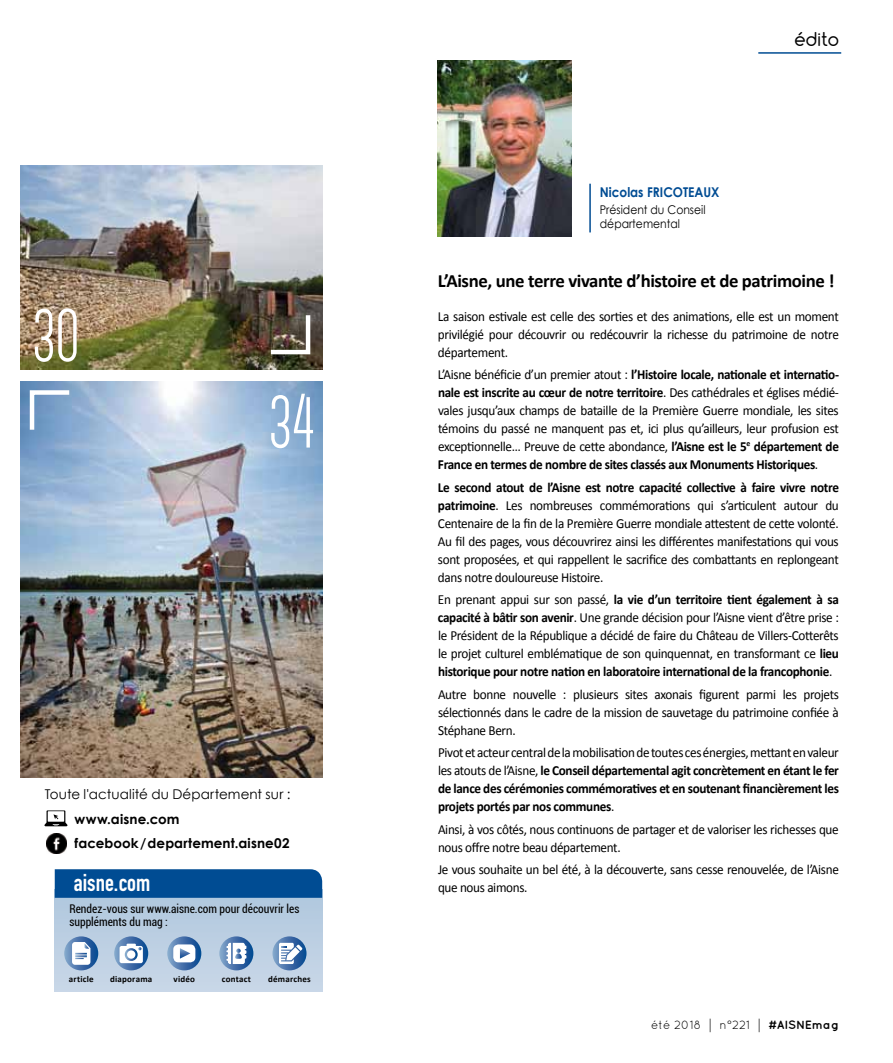
<style>
.page{position:relative;width:893px;height:1063px;background:#fff}
.page>*{position:absolute;margin:0;border:0;box-sizing:border-box;transform-origin:0 0}
.t1{font:700 75px "Canter";color:#fff;scale:.9 1}
.t2{font:24px "DIN Engschrift Std";color:#fff}
.t3{font:700 18.75px "Calibri";letter-spacing:-.02em;color:#000}
.t4{font:18px "Comfortaa";color:#000}
.t5{font:13.8px/18px "Calibri";letter-spacing:-.025em;color:#000;text-align:justify;scale:.95 1}
.t6{font:700 13.8px/18px "Calibri";letter-spacing:-.025em;color:#000;text-align:justify;scale:.95 1}
.t7{font:700 13.5px/24.8px "Century Gothic";letter-spacing:.005em;color:#000}
.t8{font:13.5px "Century Gothic";letter-spacing:.005em;color:#000}
.t9{font:700 13.5px "Century Gothic";color:#004c93;scale:.9 1}
.t10{font:condensed 12px/12.8px "Roboto";color:#000;scale:.95 1}
.t11{font:12px/14.4px "Century Gothic";color:#000;scale:.9 1}
.t12{font:12px "Quicksand";color:#000}
.t13{font:700 9px "Calibri";letter-spacing:.02em;color:#000}
.s1{font-weight:700}
.s2{font-weight:400}
.s3{font-family:"Gujarati"}
</style>
<div class="page">
<img style="left:438px;top:60px;width:133px;height:177px">
<hr style="left:589px;top:184px;width:2px;height:48px;background:#004c93">
<img style="left:20px;top:381px;width:302px;height:396px">
<svg style="left:28px;top:388px;width:46px;height:46px;background:#8baccf"></svg>
<img style="left:20px;top:165px;width:302px;height:204px">
<svg style="left:266px;top:311px;width:47px;height:46px;background:#6e6559"></svg>
<svg style="left:44px;top:810px;width:24px;height:16px"></svg>
<img style="left:46px;top:833px;width:20px;height:20px">
<div style="left:55px;top:889px;width:267px;height:102px;background:linear-gradient(to right,#bccfe2,#bccfe3)"></div>
<svg style="left:114px;top:936px;width:34px;height:34px"></svg>
<div style="left:120px;top:946px;width:23px;height:17px;background:#fff;border-radius:2px"></div>
<div style="left:127px;top:944px;width:9px;height:6px;background:#fff"></div>
<div style="left:125px;top:948px;width:13px;height:13px;border:2px solid #fff;border-radius:50%"></div>
<svg style="left:167px;top:936px;width:34px;height:34px"></svg>
<div style="left:173px;top:944px;width:22px;height:18px;background:#fff;border-radius:5px"></div>
<svg style="left:180px;top:948px;width:10px;height:11px"></svg>
<svg style="left:64px;top:936px;width:34px;height:34px"></svg>
<svg style="left:72px;top:942px;width:18px;height:23px"></svg>
<svg style="left:219px;top:936px;width:34px;height:34px"></svg>
<svg style="left:272px;top:936px;width:34px;height:34px"></svg>
<svg style="left:55px;top:869px;width:267px;height:29px;background:#044e94"></svg>
<hr style="left:758px;top:52px;width:83px;height:2px;background:#004c93">
<h1 class="t1" style="left:33px;top:299px;width:54px">3o</h1>
<h1 class="t1" style="left:269px;top:385px;width:52px">34</h1>
<p class="t8" style="left:45px;top:786px;width:247px">Toute l'actualité du Département sur :</p>
<p class="t7" style="left:75px;top:806px;width:217px">www.aisne.com<br>facebook / departement.aisne02</p>
<h2 class="t2" style="left:74px;top:868px;width:78px">aisne.com</h2>
<p class="t10" style="left:69px;top:902px;width:243px">Rendez-vous sur www.aisne.com pour découvrir les suppléments du mag :</p>
<p class="t13" style="left:69px;top:973px;width:26px">article</p>
<p class="t13" style="left:110px;top:973px;width:44px">diaporama</p>
<p class="t13" style="left:174px;top:973px;width:23px">vidéo</p>
<p class="t13" style="left:222px;top:973px;width:31px">contact</p>
<p class="t13" style="left:268px;top:973px;width:44px">démarches</p>
<p class="t9" style="left:600px;top:184px;width:134px">nicolas FricotEaux</p>
<p class="t11" style="left:600px;top:202px;width:119px">Président du Conseil départemental</p>
<h3 class="t4" style="left:794px;top:28px;width:46px">édito</h3>
<h3 class="t3" style="left:438px;top:269px;width:398px">L’Aisne, une terre vivante d’histoire et de patrimoine !</h3>
<p class="t5" style="left:438px;top:307px;width:423px">La saison estivale est celle des sorties et des animations, elle est un moment privilégié pour découvrir ou redécouvrir la richesse du patrimoine de notre département.</p>
<p class="t5" style="left:438px;top:366px;width:424px">L’Aisne bénéficie d’un premier atout : <span class="s1">l’Histoire locale, nationale et internatio&shy;nale est inscrite au cœur de notre territoire</span>. Des cathédrales et églises médié&shy;vales jusqu’aux champs de bataille de la Première Guerre mondiale, les sites témoins du passé ne manquent pas et, ici plus qu’ailleurs, leur profusion est exceptionnelle… Preuve de cette abondance, <span class="s1">l’Aisne est le 5</span><sup>e</sup> <span class="s1">département de France en termes de nombre de sites classés aux Monuments Historiques</span>.</p>
<p class="t5" style="left:438px;top:478px;width:424px"><span class="s1">Le second atout de l’Aisne est notre capacité collective à faire vivre notre patrimoine</span>. Les nombreuses commémorations qui s’articulent autour du Centenaire de la fin de la Première Guerre mondiale attestent de cette volonté.<br>Au fil des pages, vous découvrirez ainsi les différentes manifestations qui vous sont proposées, et qui rappellent le sacrifice des combattants en replongeant dans notre douloureuse Histoire.</p>
<p class="t5" style="left:438px;top:591px;width:424px">En prenant appui sur son passé, <span class="s1">la vie d’un territoire tient également à sa capacité à bâtir son avenir</span>. Une grande décision pour l’Aisne vient d’être prise : le Président de la République a décidé de faire du Château de Villers-Cotterêts le projet culturel emblématique de son quinquennat, en transformant ce <span class="s1">lieu historique pour notre nation en laboratoire international de la francophonie</span>.</p>
<p class="t5" style="left:438px;top:685px;width:423px">Autre bonne nouvelle : plusieurs sites axonais figurent parmi les projets sélectionnés dans le cadre de la mission de sauvetage du patrimoine confiée à Stéphane Bern.</p>
<p class="t6" style="left:438px;top:743px;width:424px"><span class="s2">Pivot et acteur central de la mobilisation de toutes ces énergies, mettant en valeur les atouts de l’Aisne,</span> le Conseil départemental agit concrètement en étant le fer de lance des cérémonies commémoratives et en soutenant financièrement les projets portés par nos communes<span class="s2">.</span></p>
<p class="t5" style="left:438px;top:820px;width:423px">Ainsi, à vos côtés, nous continuons de partager et de valoriser les richesses que nous offre notre beau département.</p>
<p class="t5" style="left:438px;top:861px;width:423px">Je vous souhaite un bel été, à la découverte, sans cesse renouvelée, de l’Aisne que nous aimons.</p>
<p class="t12" style="left:651px;top:1018px;width:189px">été 2018 <span class="s3">|</span> n°221 <span class="s3">|</span> <span class="s1">#AISNEMAG</span></p>
</div>
